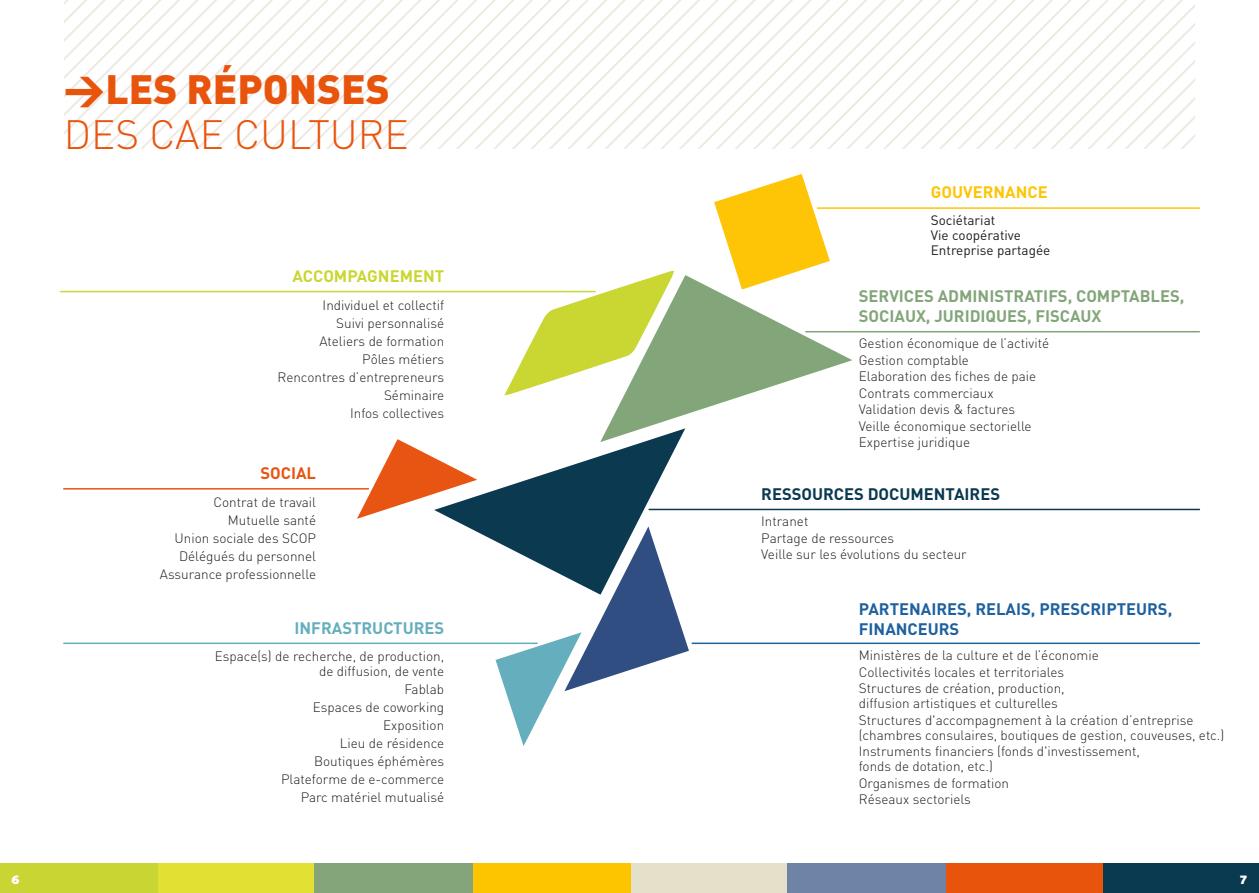
<style>
.page{position:relative;width:1259px;height:893px;background:#fff}
.page>*{position:absolute;margin:0;border:0;box-sizing:border-box;transform-origin:0 0}
.t1{font:300 40.5px "DIN";color:#e9540d}
.t2{font:900 40.5px "DIN";color:#e85512}
.t3{font:900 40.5px "DIN";color:#e9540d}
.t4{font:700 16.5px/19.8px "DIN";color:#83a57a}
.t5{font:700 16.5px/19.8px "DIN";color:#1e619e}
.t6{font:700 16.5px "DIN";color:#0a3950}
.t7{font:700 16.5px "DIN";color:#65aebe}
.t8{font:700 16.5px "DIN";color:#cad632}
.t9{font:700 16.5px "DIN";color:#fdc505}
.t10{font:700 16.5px "DIN";color:#e85512}
.t11{font:300 13.5px/18px "DIN";color:#1e1e1c}
.t12{font:13.5px/15px "DIN";color:#1e1e1c}
.t13{font:12px "Verb Ultra";color:#fff}
</style>
<div class="page">
<div style="left:1102px;top:864px;width:157px;height:29px;background:#093a50"></div>
<div style="left:629px;top:864px;width:158px;height:29px;background:#e4e0c9"></div>
<div style="left:944px;top:864px;width:158px;height:29px;background:#e9540d"></div>
<div style="left:472px;top:864px;width:158px;height:29px;background:#fdc500"></div>
<div style="left:157px;top:864px;width:158px;height:29px;background:#e2e033"></div>
<div style="left:787px;top:864px;width:158px;height:29px;background:#6f83a6"></div>
<div style="left:314px;top:864px;width:159px;height:29px;background:#83a579"></div>
<div style="left:0;top:864px;width:158px;height:29px;background:#c9d533"></div>
<svg style="left:714px;top:174px;width:116px;height:115px;fill:#fdc505"></svg>
<svg style="left:357px;top:271px;width:495px;height:475px"></svg>
<hr style="left:61px;top:291px;width:534px;height:1px;background:#cad632">
<hr style="left:64px;top:643px;width:473px;height:1px;background:#65aebe">
<hr style="left:64px;top:488px;width:304px;height:2px;background:#e85512">
<hr style="left:817px;top:207px;width:382px;height:2px;background:#fdc505">
<hr style="left:806px;top:331px;width:393px;height:1px;background:#83a57a">
<hr style="left:649px;top:509px;width:550px;height:1px;background:#0a3950">
<hr style="left:692px;top:643px;width:507px;height:1px;background:#1e619e">
<svg style="left:64px;top:0;width:343px;height:149px"></svg>
<svg style="left:407px;top:0;width:788px;height:149px"></svg>
<h1 class="t2" style="left:61px;top:56px;width:327px">&gt;LES RÉPONSES</h1>
<h1 class="t3" style="left:64px;top:62px;width:327px">&gt;LES RÉPONSES</h1>
<h1 class="t1" style="left:64px;top:109px;width:346px">DES CAE CULTURE</h1>
<p class="t8" style="left:292px;top:265px;width:153px">ACCOMPAGNEMENT</p>
<p class="t11" style="left:277px;top:296px;width:168px;text-align:right">Individuel et collectif<br>Suivi personnalisé<br>Ateliers de formation<br>Pôles métiers<br>Rencontres d’entrepreneurs<br>Séminaire<br>Infos collectives</p>
<p class="t10" style="left:260px;top:462px;width:57px">SOCIAL</p>
<p class="t11" style="left:160px;top:493px;width:158px;text-align:right">Contrat de travail<br>Mutuelle santé<br>Union sociale des SCOP<br>Délégués du personnel<br>Assurance professionnelle</p>
<p class="t7" style="left:294px;top:617px;width:151px">INFRASTRUCTURES</p>
<p class="t11" style="left:215px;top:649px;width:231px;line-height:15px;text-align:right">Espace(s) de recherche, de production, de diffusion, de vente</p>
<p class="t11" style="left:281px;top:680px;width:165px;text-align:right">Fablab<br>Espaces de coworking<br>Exposition<br>Lieu de résidence<br>Boutiques éphémères<br>Plateforme de e-commerce<br>Parc matériel mutualisé</p>
<p class="t9" style="left:931px;top:182px;width:118px">GOUVERNANCE</p>
<p class="t12" style="left:931px;top:212px;width:121px">Sociétariat<br>Vie coopérative<br>Entreprise partagée</p>
<p class="t4" style="left:859px;top:286px;width:327px">SERVICES ADMINISTRATIFS, COMPTABLES,<br>SOCIAUX, JURIDIQUES, FISCAUX</p>
<p class="t11" style="left:859px;top:335px;width:192px;line-height:16.5px">Gestion économique de l’activité<br>Gestion comptable<br>Elaboration des fiches de paie<br>Contrats commerciaux<br>Validation devis &amp; factures<br>Veille économique sectorielle<br>Expertise juridique</p>
<p class="t6" style="left:761px;top:483px;width:240px">RESSOURCES DOCUMENTAIRES</p>
<p class="t11" style="left:761px;top:513px;width:207px;line-height:16.5px">Intranet<br>Partage de ressources<br>Veille sur les évolutions du secteur</p>
<p class="t5" style="left:859px;top:599px;width:315px">PARTENAIRES, RELAIS, PRESCRIPTEURS,<br>FINANCEURS</p>
<p class="t11" style="left:859px;top:647px;width:241px;line-height:16.5px">Ministères de la culture et de l’économie<br>Collectivités locales et territoriales<br>Structures de création, production,</p>
<p class="t11" style="left:859px;top:695px;width:336px;line-height:16.5px">diffusion artistiques et culturelles<br>Structures d'accompagnement à la création d’entreprise</p>
<p class="t11" style="left:859px;top:726px;width:367px;line-height:16.5px">(chambres consulaires, boutiques de gestion, couveuses, etc.)<br>Instruments financiers (fonds d'investissement,</p>
<p class="t11" style="left:859px;top:758px;width:152px;line-height:16.5px">fonds de dotation, etc.)<br>Organismes de formation<br>Réseaux sectoriels</p>
<p class="t13" style="left:12px;top:872px;width:9px">6</p>
<p class="t13" style="left:1240px;top:872px;width:8px">7</p>
</div>
